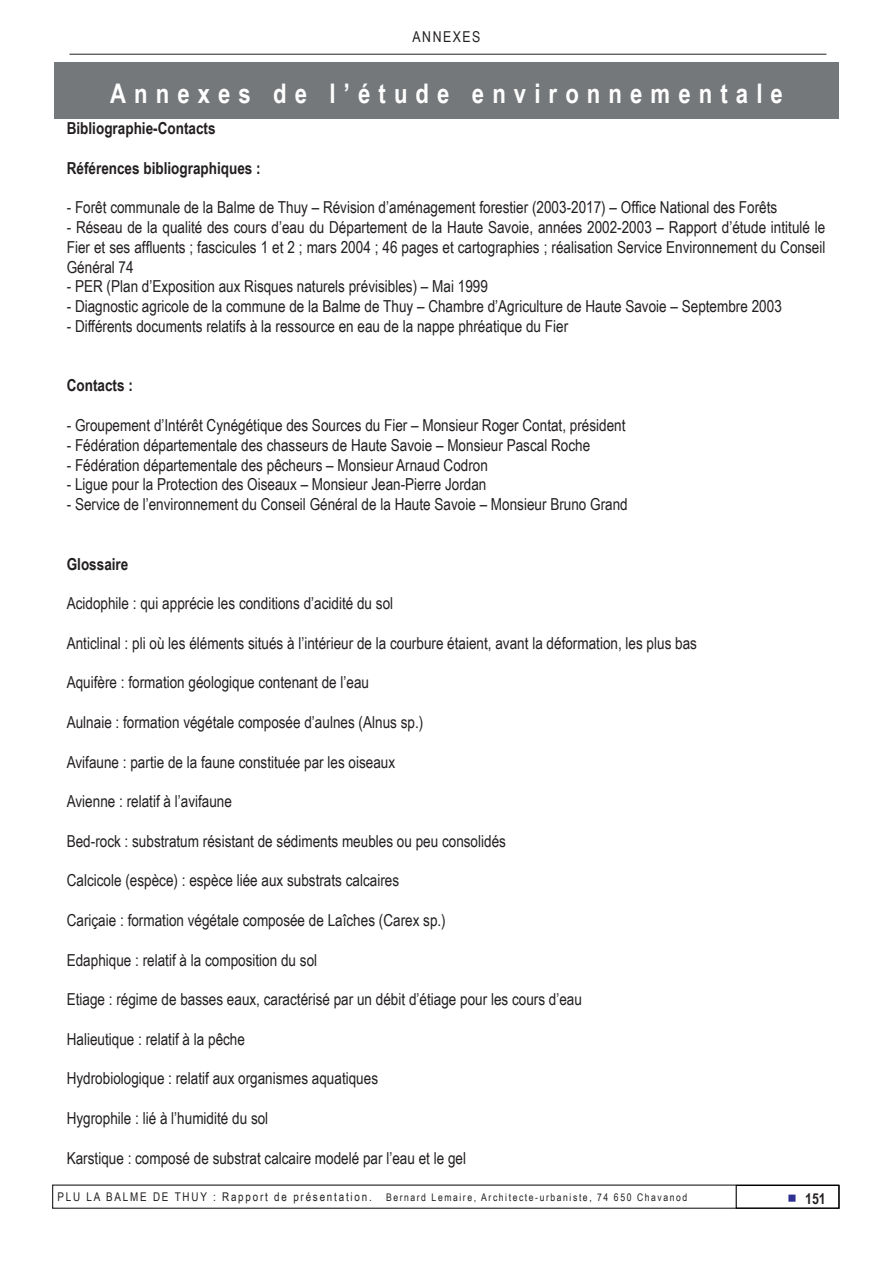
<style>
.page{position:relative;width:893px;height:1263px;background:#fff}
.page>*{position:absolute;margin:0;border:0;box-sizing:border-box;transform-origin:0 0}
.Titre_2{font:700 27px "Arial Narrow";letter-spacing:.3em;color:#fff}
.t1{font:16.5px/19.8px "Arial Narrow";color:#231f20;text-align:justify}
.t2{font:700 16.5px "Arial Narrow";color:#231f20}
.t3{font:15px "Arial Narrow";letter-spacing:.1em;color:#231f20}
.t4{font:700 15px "Arial Narrow";color:#231f20}
.t5{font:10.5px "Arial Narrow";letter-spacing:.15em;color:#231f20}
.s1{font-size:12px}
</style>
<div class="page">
<div style="left:52px;top:1184px;width:787px;height:25px;border:1px solid #231f20"></div>
<div style="left:736px;top:1185px;width:104px;height:24px;border:1px solid #000"></div>
<svg style="left:788px;top:1194px;width:7px;height:8px"></svg>
<hr style="left:69px;top:54px;width:757px;height:1px;background:#231f20">
<div style="left:54px;top:62px;width:785px;height:57px;background:#75787a"></div>
<p class="t3" style="left:413px;top:28px;width:69px">ANNEXES</p>
<p class="Titre_2" style="left:110px;top:73px;width:674px">Annexes de l’étude environnementale</p>
<p class="t2" style="left:67px;top:116px;width:150px">Bibliographie-Contacts</p>
<p class="t2" style="left:67px;top:155px;width:195px">Références bibliographiques :</p>
<p class="t1" style="left:67px;top:197px;width:712px">- Forêt communale de la Balme de Thuy – Révision d’aménagement forestier (2003-2017) – Office National des Forêts</p>
<p class="t1" style="left:67px;top:217px;width:760px">- Réseau de la qualité des cours d’eau du Département de la Haute Savoie, années 2002-2003 – Rapport d’étude intitulé le Fier et ses affluents ; fascicules 1 et 2 ; mars 2004 ; 46 pages et cartographies ; réalisation Service Environnement du Conseil Général 74</p>
<p class="t1" style="left:67px;top:277px;width:423px">- PER (Plan d’Exposition aux Risques naturels prévisibles) – Mai 1999</p>
<p class="t1" style="left:67px;top:296px;width:717px">- Diagnostic agricole de la commune de la Balme de Thuy – Chambre d’Agriculture de Haute Savoie – Septembre 2003</p>
<p class="t1" style="left:67px;top:316px;width:503px">- Différents documents relatifs à la ressource en eau de la nappe phréatique du Fier</p>
<p class="t2" style="left:67px;top:373px;width:68px">Contacts :</p>
<p class="t1" style="left:67px;top:415px;width:560px">- Groupement d’Intérêt Cynégétique des Sources du Fier – Monsieur Roger Contat, président</p>
<p class="t1" style="left:67px;top:435px;width:525px">- Fédération départementale des chasseurs de Haute Savoie – Monsieur Pascal Roche</p>
<p class="t1" style="left:67px;top:455px;width:423px">- Fédération départementale des pêcheurs – Monsieur Arnaud Codron</p>
<p class="t1" style="left:67px;top:475px;width:421px">- Ligue pour la Protection des Oiseaux – Monsieur Jean-Pierre Jordan</p>
<p class="t1" style="left:67px;top:494px;width:563px">- Service de l’environnement du Conseil Général de la Haute Savoie – Monsieur Bruno Grand</p>
<p class="t2" style="left:67px;top:551px;width:63px">Glossaire</p>
<p class="t1" style="left:67px;top:593px;width:328px">Acidophile : qui apprécie les conditions d’acidité du sol</p>
<p class="t1" style="left:67px;top:633px;width:632px">Anticlinal : pli où les éléments situés à l’intérieur de la courbure étaient, avant la déformation, les plus bas</p>
<p class="t1" style="left:67px;top:673px;width:304px">Aquifère : formation géologique contenant de l’eau</p>
<p class="t1" style="left:67px;top:712px;width:358px">Aulnaie : formation végétale composée d’aulnes (Alnus sp.)</p>
<p class="t1" style="left:67px;top:752px;width:330px">Avifaune : partie de la faune constituée par les oiseaux</p>
<p class="t1" style="left:67px;top:791px;width:167px">Avienne : relatif à l’avifaune</p>
<p class="t1" style="left:67px;top:831px;width:441px">Bed-rock : substratum résistant de sédiments meubles ou peu consolidés</p>
<p class="t1" style="left:67px;top:871px;width:334px">Calcicole (espèce) : espèce liée aux substrats calcaires</p>
<p class="t1" style="left:67px;top:910px;width:381px">Cariçaie : formation végétale composée de Laîches (Carex sp.)</p>
<p class="t1" style="left:67px;top:950px;width:252px">Edaphique : relatif à la composition du sol</p>
<p class="t1" style="left:67px;top:989px;width:517px">Etiage : régime de basses eaux, caractérisé par un débit d’étiage pour les cours d’eau</p>
<p class="t1" style="left:67px;top:1029px;width:180px">Halieutique : relatif à la pêche</p>
<p class="t1" style="left:67px;top:1069px;width:313px">Hydrobiologique : relatif aux organismes aquatiques</p>
<p class="t1" style="left:67px;top:1108px;width:203px">Hygrophile : lié à l’humidité du sol</p>
<p class="t1" style="left:67px;top:1148px;width:401px">Karstique : composé de substrat calcaire modelé par l’eau et le gel</p>
<p class="t5" style="left:57px;top:1191px;width:631px"><span class="s1">PLU LA BALME DE THUY : Rapport de présentation.</span> Bernard Lemaire, Architecte-urbaniste, 74 650 Chavanod</p>
<p class="t4" style="left:805px;top:1187px;width:22px">151</p>
</div>
